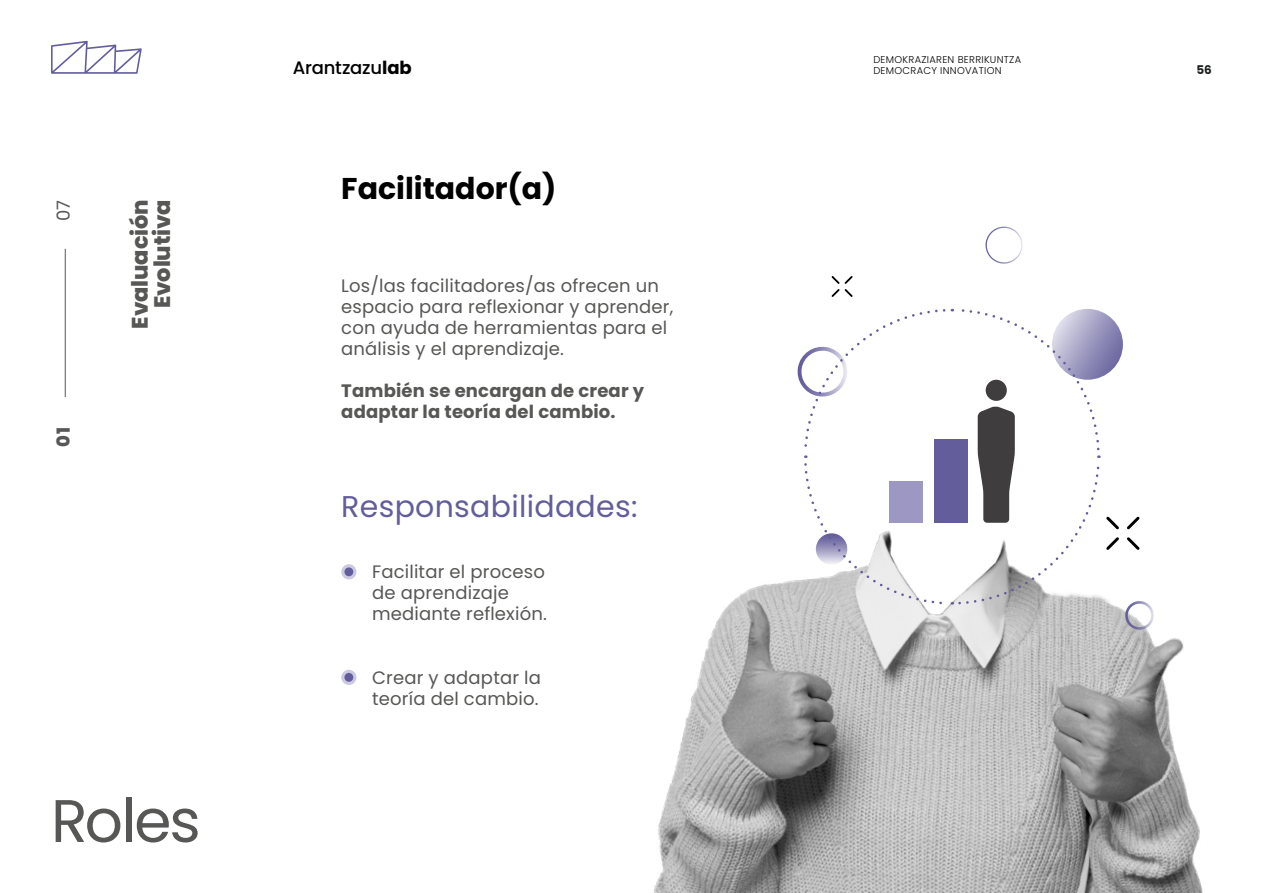
<style>
.page{position:relative;width:1263px;height:893px;background:#fff}
.page>*{position:absolute;margin:0;border:0;box-sizing:border-box;transform-origin:0 0}
.t1{font:60px "Poppins";letter-spacing:-.03em;color:#575756}
.t2{font:30px "Poppins";letter-spacing:.01em;color:#635e9b}
.t3{font:700 30px "Poppins";color:#000}
.t4{font:800 22.5px/22.5px "Poppins";letter-spacing:-.005em;color:#575756;text-align:right}
.t5{font:18px/21px "Poppins";letter-spacing:.01em;color:#575756}
.t6{font:700 18px/21px "Poppins";letter-spacing:.01em;color:#575756}
.t7{font:500 18px "Poppins";letter-spacing:-.015em;color:#000}
.t8{font:800 18px "Poppins";color:#575756}
.t9{font:700 12px "Poppins";color:#1e1f1f}
.t10{font:300 9.9px "Poppins";letter-spacing:.03em;color:#000}
.s1{font-weight:700}
</style>
<div class="page">
<img style="left:654px;top:580px;width:549px;height:313px">
<svg style="left:985px;top:226px;width:38px;height:38px"></svg>
<svg style="left:51px;top:41px;width:91px;height:33px"></svg>
<div style="left:341px;top:564px;width:15px;height:15px;background:#ccc9e2;border-radius:50%"></div>
<div style="left:344px;top:567px;width:9px;height:9px;background:#635e9b;border-radius:50%"></div>
<div style="left:341px;top:670px;width:15px;height:15px;background:#ccc9e2;border-radius:50%"></div>
<div style="left:344px;top:673px;width:9px;height:9px;background:#635e9b;border-radius:50%"></div>
<svg style="left:831px;top:276px;width:22px;height:21px"></svg>
<svg style="left:795px;top:308px;width:361px;height:324px"></svg>
<div style="left:986px;top:380px;width:21px;height:21px;background:#3f3d3d;border-radius:50%"></div>
<hr style="left:65px;top:249px;width:1px;height:148px;background:#575756">
<p class="t5" style="left:53px;top:221px;width:23px;rotate:-90deg">07</p>
<p class="t4" style="left:129px;top:329px;width:131px;rotate:-90deg">Evaluación<br>Evolutiva</p>
<p class="t8" style="left:53px;top:446px;width:21px;rotate:-90deg">01</p>
<h1 class="t1" style="left:51px;top:786px;width:151px">Roles</h1>
<p class="t10" style="left:873px;top:53px;width:149px">DEMOKRAZIAREN BERRIKUNTZA</p>
<p class="t7" style="left:293px;top:57px;width:120px">Arantzazu<span class="s1">lab</span></p>
<p class="t10" style="left:873px;top:65px;width:130px">DEMOCRACY INNOVATION</p>
<h2 class="t3" style="left:341px;top:171px;width:217px">Facilitador(a)</h2>
<p class="t5" style="left:341px;top:275px;width:334px">Los/las facilitadores/as ofrecen un espacio para reflexionar y aprender, con ayuda de herramientas para el análisis y el aprendizaje.</p>
<p class="t6" style="left:341px;top:380px;width:305px">También se encargan de crear y adaptar la teoría del cambio.</p>
<h2 class="t2" style="left:341px;top:489px;width:298px">Responsabilidades:</h2>
<p class="t5" style="left:372px;top:561px;width:176px">Facilitar el proceso de aprendizaje mediante reflexión.</p>
<p class="t5" style="left:372px;top:667px;width:170px">Crear y adaptar la teoría del cambio.</p>
<p class="t9" style="left:1196px;top:63px;width:17px">56</p>
</div>
